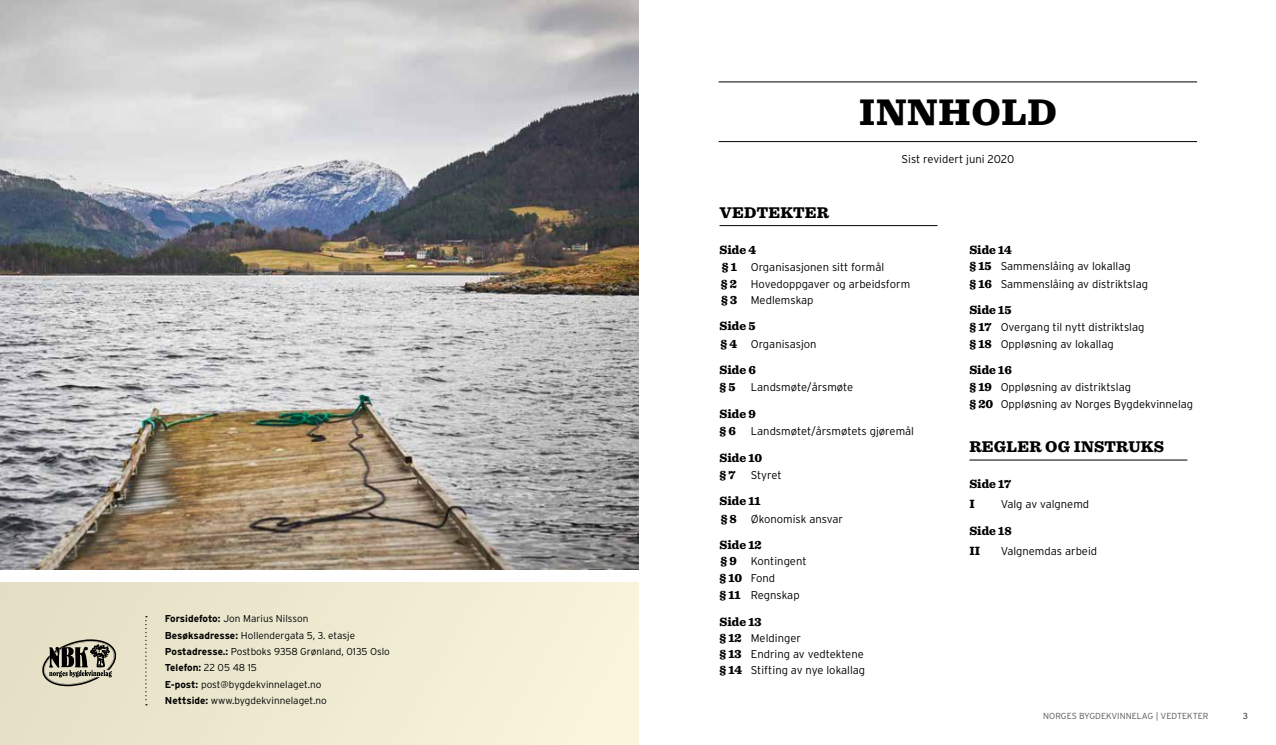
<style>
.page{position:relative;width:1276px;height:745px;background:#fff}
.page>*{position:absolute;margin:0;border:0;box-sizing:border-box;transform-origin:0 0}
.t1{font:900 38.75px "Sentinel";letter-spacing:.02em;color:#000}
.t2{font:900 16.25px "Sentinel";letter-spacing:.02em;color:#000}
.t3{font:900 12.5px/20px "Sentinel";color:#000}
.t4{font:300 11.25px/16.2px "Interstate RES";color:#000}
.t5{font:300 10px/16.2px "Interstate RES";color:#000}
.t6{font:300 8.75px "Interstate RES";color:#575756}
.t7{font:8.75px "Interstate RES";color:#575756}
.s1{font-weight:700}
.s2{font-family:"Sentinel";font-weight:900;font-size:12.5px}
</style>
<div class="page">
<img style="left:0;top:0;width:638px;height:569px">
<hr style="left:718px;top:81px;width:479px;height:1px;background:#000">
<hr style="left:718px;top:141px;width:479px;height:1px;background:#000">
<hr style="left:719px;top:225px;width:218px;height:1px;background:#000">
<hr style="left:969px;top:459px;width:218px;height:1px;background:#000">
<div style="left:0;top:582px;width:639px;height:162px;background:#eeead1"></div>
<p class="t5" style="left:165px;top:610px;width:226px"><span class="s1">Forsidefoto:</span> Jon Marius Nilsson<br><span class="s1">Besøksadresse:</span> Hollendergata 5, 3. etasje <span class="s1">Postadresse.:</span> Postboks 9358 Grønland, 0135 Oslo <span class="s1">Telefon:</span> 22 05 48 15<br><span class="s1">E-post:</span> post@bygdekvinnelaget.no<br><span class="s1">Nettside:</span> www.bygdekvinnelaget.no</p>
<h1 class="t1" style="left:858px;top:81px;width:200px">INNHOLD</h1>
<p class="t4" style="left:901px;top:151px;width:114px">Sist revidert juni 2020</p>
<h2 class="t2" style="left:719px;top:199px;width:111px">VEDTEKTER</h2>
<p class="t3" style="left:719px;top:239px;width:38px">Side 4</p>
<p class="t4" style="left:721px;top:259px;width:191px"><span class="s2">§ 1</span> Organisasjonen sitt formål<br><span class="s2">§ 2</span> Hovedoppgaver og arbeidsform <span class="s2">§ 3</span> Medlemskap</p>
<p class="t3" style="left:719px;top:315px;width:37px">Side 5</p>
<p class="t4" style="left:720px;top:335px;width:98px"><span class="s2">§ 4</span> Organisasjon</p>
<p class="t3" style="left:719px;top:359px;width:38px">Side 6</p>
<p class="t4" style="left:719px;top:379px;width:135px"><span class="s2">§ 5</span> Landsmøte/årsmøte</p>
<p class="t3" style="left:719px;top:403px;width:38px">Side 9</p>
<p class="t4" style="left:719px;top:423px;width:196px"><span class="s2">§ 6</span> Landsmøtet/årsmøtets gjøremål</p>
<p class="t3" style="left:719px;top:446px;width:44px">Side 10</p>
<p class="t4" style="left:719px;top:466px;width:64px"><span class="s2">§ 7</span> Styret</p>
<p class="t3" style="left:719px;top:490px;width:43px">Side 11</p>
<p class="t4" style="left:720px;top:510px;width:124px"><span class="s2">§ 8</span> Økonomisk ansvar</p>
<p class="t3" style="left:719px;top:534px;width:44px">Side 12</p>
<p class="t4" style="left:719px;top:553px;width:89px"><span class="s2">§ 9</span> Kontingent <span class="s2">§ 10</span> Fond</p>
<p class="t4" style="left:719px;top:586px;width:82px"><span class="s2">§ 11</span> Regnskap</p>
<p class="t3" style="left:719px;top:610px;width:44px">Side 13</p>
<p class="t4" style="left:719px;top:629px;width:147px"><span class="s2">§ 12</span> Meldinger<br><span class="s2">§ 13</span> Endring av vedtektene <span class="s2">§ 14</span> Stifting av nye lokallag</p>
<p class="t3" style="left:969px;top:239px;width:44px">Side 14</p>
<p class="t4" style="left:969px;top:257px;width:180px;line-height:17.5px"><span class="s2">§ 15</span> Sammenslåing av lokallag<br><span class="s2">§ 16</span> Sammenslåing av distriktslag</p>
<p class="t3" style="left:969px;top:299px;width:44px">Side 15</p>
<p class="t4" style="left:969px;top:317px;width:177px;line-height:17.5px"><span class="s2">§ 17</span> Overgang til nytt distriktslag <span class="s2">§ 18</span> Oppløsning av lokallag</p>
<p class="t3" style="left:969px;top:359px;width:44px">Side 16</p>
<p class="t4" style="left:969px;top:377px;width:225px;line-height:17.5px"><span class="s2">§ 19</span> Oppløsning av distriktslag<br><span class="s2">§ 20</span> Oppløsning av Norges Bygdekvinnelag</p>
<h2 class="t2" style="left:969px;top:433px;width:196px">REGLER OG INSTRUKS</h2>
<p class="t3" style="left:969px;top:473px;width:43px">Side 17<br>I</p>
<p class="t4" style="left:1000px;top:495px;width:90px">Valg av valgnemd</p>
<p class="t3" style="left:969px;top:519px;width:44px">Side 18<br>II</p>
<p class="t4" style="left:1000px;top:542px;width:98px">Valgnemdas arbeid</p>
<p class="t6" style="left:1043px;top:710px;width:167px">NORGES BYGDEKVINNELAG | VEDTEKTER</p>
<p class="t7" style="left:1242px;top:710px;width:7px">3</p>
</div>
